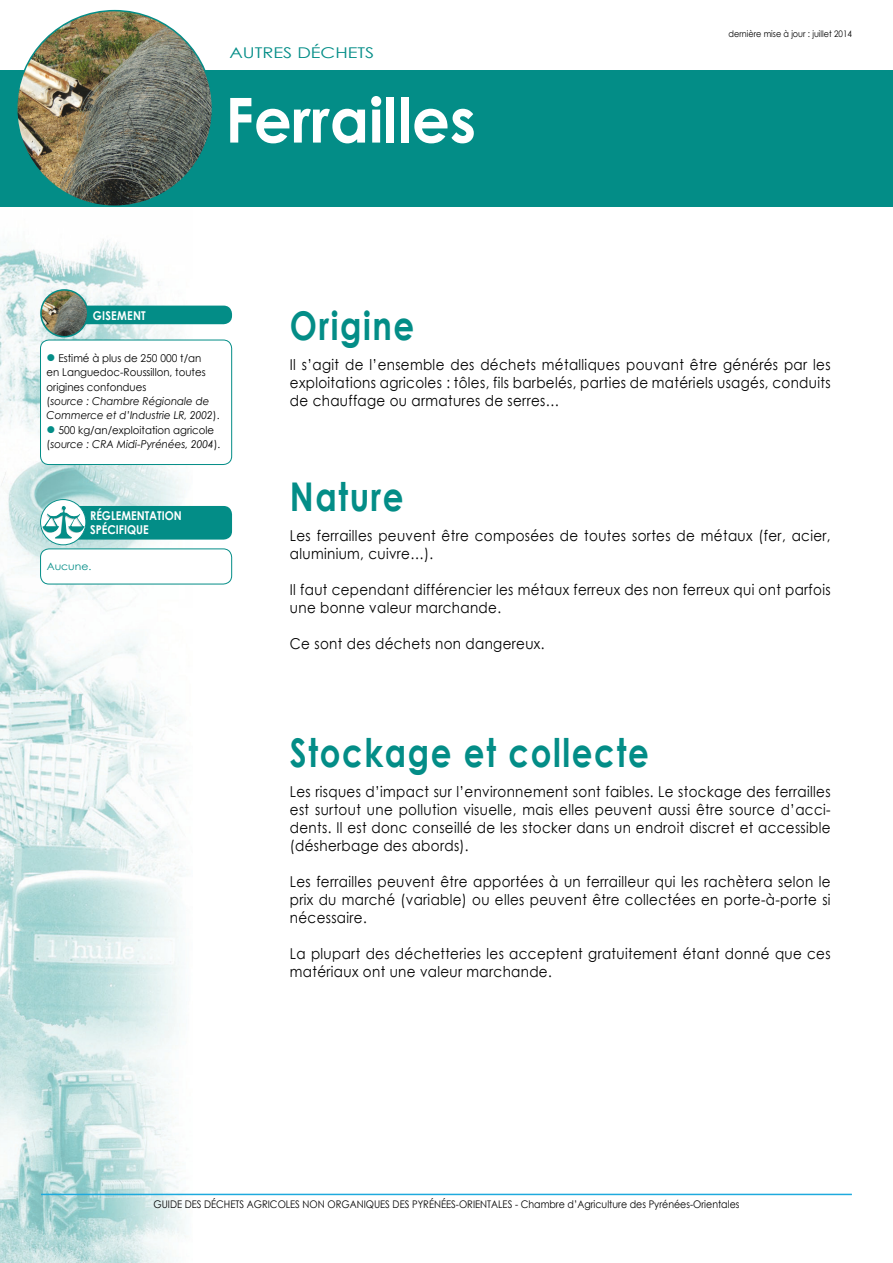
<style>
.page{position:relative;width:893px;height:1263px;background:#fff}
.page>*{position:absolute;margin:0;border:0;box-sizing:border-box;transform-origin:0 0}
.t1{font:700 62.1px "Century Gothic";color:#fff;scale:.96 1}
.t2{font:700 39.6px "Century Gothic";letter-spacing:.05em;color:#038d87;scale:.82 1}
.t3{font:15px/18px "Century Gothic";letter-spacing:.025em;color:#000;text-align:justify;scale:.9 1}
.t4{font:14.85px "Century Gothic";color:#038d87;scale:1.22 1}
.t5{font:700 12.15px/13.5px "Century Gothic";color:#fff;scale:.89 1}
.t6{font:700 12.15px "Century Gothic";letter-spacing:.025em;color:#fff;scale:.89 1}
.t7{font:10.8px/14.4px "Century Gothic";color:#000;scale:.94 1}
.t8{font:10.5px "Century Gothic";color:#000;scale:.9 1}
.t9{font:10.2px "Century Gothic";color:#038d87;scale:1.06 1}
.t10{font:9px "Century Gothic";color:#000;scale:.9 1}
.s1{color:#038d87}
.s2{font-style:italic}
</style>
<div class="page">
<img style="left:0;top:239px;width:192px;height:1024px">
<hr style="left:41px;top:1194px;width:810px;height:1px;background:#1eaade">
<div style="left:0;top:70px;width:892px;height:137px;background:#038d87"></div>
<div style="left:40px;top:340px;width:192px;height:125px;background:#fff;border-radius:9px"></div>
<div style="left:40px;top:340px;width:192px;height:125px;border:1px solid #038d87;border-radius:9px"></div>
<div style="left:41px;top:549px;width:191px;height:35px;background:#fff;border-radius:9px"></div>
<div style="left:40px;top:549px;width:192px;height:35px;border:1px solid #038d87;border-radius:9px"></div>
<div style="left:45px;top:306px;width:187px;height:18px;background:#038d87;border-radius:9px"></div>
<div style="left:47px;top:506px;width:185px;height:34px;background:#038d87;border-radius:9px"></div>
<img style="left:17px;top:11px;width:195px;height:195px;border-radius:50%">
<img style="left:41px;top:290px;width:47px;height:47px;border-radius:50%">
<div style="left:40px;top:289px;width:48px;height:48px;border:1px solid #038d87;border-radius:50%"></div>
<img style="left:41px;top:500px;width:45px;height:45px;border-radius:50%">
<div style="left:40px;top:499px;width:46px;height:46px;border:1px solid #038d87;border-radius:50%"></div>
<img style="left:57px;top:501px;width:20px;height:15px">
<p class="t4" style="left:229px;top:47px;width:120px">AUTRES DÉCHETS</p>
<h1 class="t1" style="left:225px;top:96px;width:263px">Ferrailles</h1>
<p class="t10" style="left:728px;top:30px;width:139px">dernière mise à jour : juillet 2014</p>
<p class="t6" style="left:93px;top:311px;width:61px">GISEMENT</p>
<p class="t7" style="left:47px;top:352px;width:185px"><span class="s1">●</span> Estimé à plus de 250 000 t/an<br>en Languedoc-Roussillon, toutes origines confondues<br>(<span class="s2">source : Chambre Régionale de<br>Commerce et d’Industrie LR, 2002</span>).</p>
<p class="t7" style="left:47px;top:424px;width:186px"><span class="s1">●</span> 500 kg/an/exploitation agricole (<span class="s2">source : CRA Midi-Pyrénées, 2004</span>).</p>
<p class="t5" style="left:90px;top:510px;width:105px">RÉGLEMENTATION<br>SPÉCIFIQUE</p>
<p class="t9" style="left:47px;top:563px;width:44px">Aucune.</p>
<h2 class="t2" style="left:290px;top:310px;width:153px">Origine</h2>
<p class="t3" style="left:290px;top:357px;width:602px">Il s’agit de l’ensemble des déchets métalliques pouvant être générés par les exploitations agricoles : tôles, fils barbelés, parties de matériels usagés, conduits de chauffage ou armatures de serres…</p>
<h2 class="t2" style="left:290px;top:481px;width:140px">Nature</h2>
<p class="t3" style="left:290px;top:528px;width:602px">Les ferrailles peuvent être composées de toutes sortes de métaux (fer, acier, aluminium, cuivre…).</p>
<p class="t3" style="left:290px;top:582px;width:602px">Il faut cependant différencier les métaux ferreux des non ferreux qui ont parfois une bonne valeur marchande.</p>
<p class="t3" style="left:290px;top:636px;width:284px">Ce sont des déchets non dangereux.</p>
<h2 class="t2" style="left:290px;top:737px;width:439px">Stockage et collecte</h2>
<p class="t3" style="left:290px;top:784px;width:602px">Les risques d’impact sur l’environnement sont faibles. Le stockage des ferrailles est surtout une pollution visuelle, mais elles peuvent aussi être source d’acci&shy;dents. Il est donc conseillé de les stocker dans un endroit discret et accessible (désherbage des abords).</p>
<p class="t3" style="left:290px;top:874px;width:602px">Les ferrailles peuvent être apportées à un ferrailleur qui les rachètera selon le prix du marché (variable) ou elles peuvent être collectées en porte-à-porte si nécessaire.</p>
<p class="t3" style="left:290px;top:946px;width:602px">La plupart des déchetteries les acceptent gratuitement étant donné que ces matériaux ont une valeur marchande.</p>
<p class="t8" style="left:153px;top:1200px;width:652px">GUIDE DES DÉCHETS AGRICOLES NON ORGANIQUES DES PYRÉNÉES-ORIENTALES - Chambre d’Agriculture des Pyrénées-Orientales</p>
</div>
